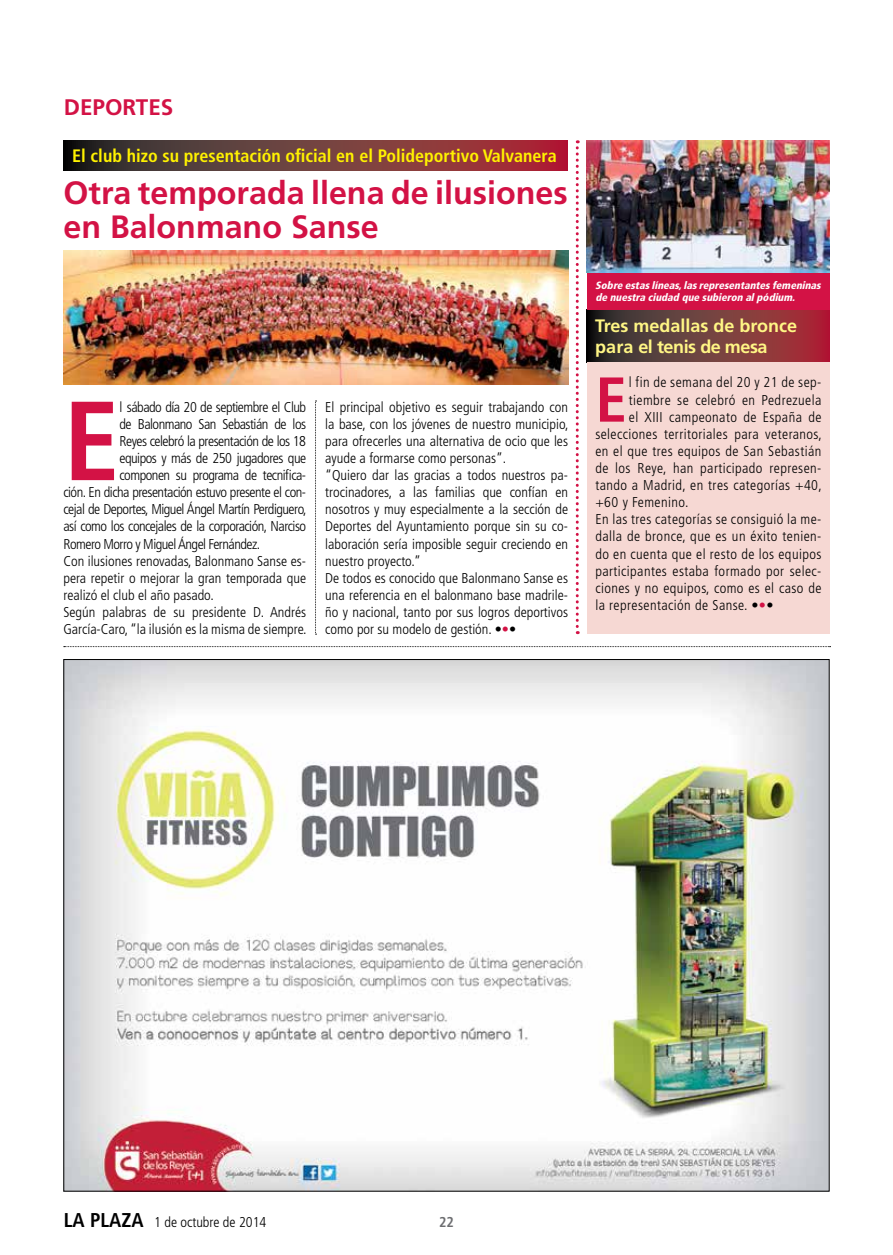
<style>
.page{position:relative;width:893px;height:1255px;background:#fff}
.page>*{position:absolute;margin:0;border:0;box-sizing:border-box;transform-origin:0 0}
.t1{font:700 condensed 112.2px "Frutiger LT Std";color:#d31245}
.t2{font:700 condensed 63.3px "Frutiger LT Std";color:#d31245}
.t3{font:700 32.25px/34.5px "Frutiger LT Std";color:#d31245}
.t4{font:700 22.5px "Frutiger LT Std";color:#d31245}
.t5{font:700 condensed 18px "Frutiger LT Std";color:#fff200}
.t6{font:700 18px/21.6px "Frutiger LT Std";color:#fff685}
.t7{font:300 condensed 14.25px/17.1px "Frutiger LT Std";color:#000}
.t8{font:300 condensed 14.25px/17.1px "Frutiger LT Std";letter-spacing:.03em;color:#000}
.t9{font:300 condensed 14.25px "Frutiger LT Std";letter-spacing:-.035em;color:#000}
.t10{font:700 condensed 14.25px "Frutiger LT Std";color:#6d6e71}
.t11{font:italic 900 condensed 10.5px/12px "Frutiger LT Std";color:#fff}
.s1{color:#d31245}
.s2{font-weight:700;font-size:19.95px}
</style>
<div class="page">
<svg style="left:587px;top:309px;width:243px;height:53px;background:#6f3538"></svg>
<div style="left:587px;top:362px;width:242px;height:272px;background:#f6d8d3"></div>
<div style="left:587px;top:273px;width:242px;height:36px;background:#d31245"></div>
<svg style="left:576px;top:140px;width:3px;height:494px"></svg>
<svg style="left:64px;top:140px;width:504px;height:31px;background:#6e3637"></svg>
<img style="left:63px;top:250px;width:505px;height:134px">
<svg style="left:315px;top:400px;width:2px;height:234px"></svg>
<img style="left:65px;top:661px;width:763px;height:528px">
<svg style="left:64px;top:646px;width:767px;height:1px"></svg>
<img style="left:587px;top:140px;width:242px;height:133px">
<h3 class="t4" style="left:64px;top:94px;width:111px">DEPORTES</h3>
<p class="t5" style="left:72px;top:145px;width:486px">El club hizo su presentación oficial en el Polideportivo Valvanera</p>
<h3 class="t3" style="left:63px;top:175px;width:506px">Otra temporada llena de ilusiones en Balonmano Sanse</h3>
<h1 class="t1" style="left:63px;top:374px;width:58px">E</h1>
<p class="t7" style="left:120px;top:398px;width:188px">l sábado día 20 de septiembre el Club</p>
<p class="t7" style="left:120px;top:415px;width:188px">de Balonmano San Sebastián de los</p>
<p class="t7" style="left:120px;top:432px;width:188px">Reyes celebró la presentación de los 18</p>
<p class="t9" style="left:120px;top:450px;width:188px">equipos y más de 250 jugadores que</p>
<p class="t7" style="left:120px;top:467px;width:188px">componen su programa de tecnifica-</p>
<p class="t9" style="left:63px;top:484px;width:244px">ción. En dicha presentación estuvo presente el con-</p>
<p class="t9" style="left:63px;top:501px;width:245px">cejal de Deportes, M iguel Ángel Martín Perdiguero,</p>
<p class="t7" style="left:63px;top:518px;width:244px">así como los concejales de la corporación, Narciso</p>
<p class="t7" style="left:63px;top:535px;width:198px">Romero Morro y M iguel Ángel Fernández.</p>
<p class="t7" style="left:63px;top:552px;width:244px">Con ilusiones renovadas, Balonmano Sanse es-</p>
<p class="t7" style="left:63px;top:569px;width:244px">pera repetir o mejorar la gran temporada que</p>
<p class="t7" style="left:63px;top:586px;width:152px">realizó el club el año pasado.</p>
<p class="t7" style="left:63px;top:603px;width:244px">Según palabras de su presidente D. Andrés</p>
<p class="t7" style="left:63px;top:621px;width:245px">García-Caro, “la ilusión es la misma de siempre.</p>
<p class="t7" style="left:325px;top:398px;width:245px">El principal objetivo es seguir trabajando con la base, con los jóvenes de nuestro municipio, para ofrecerles una alternativa de ocio que les ayude a formarse como personas”.<br>“Quiero dar las gracias a todos nuestros pa&shy;trocinadores, a las familias que confían en nosotros y muy especialmente a la sección de Deportes del Ayuntamiento porque sin su co&shy;laboración sería imposible seguir creciendo en nuestro proyecto.”<br>De todos es conocido que Balonmano Sanse es una referencia en el balonmano base madrile&shy;ño y nacional, tanto por sus logros deportivos como por su modelo de gestión. •<span class="s1">•</span>•</p>
<p class="t11" style="left:595px;top:279px;width:230px">Sobre estaslíneas,lasrepresentantesfemeninas de nuestra ciudad que subieron alpódium.</p>
<p class="t6" style="left:595px;top:314px;width:203px">Tres medallas de bronce para el tenis de mesa</p>
<h2 class="t2" style="left:595px;top:362px;width:33px">E</h2>
<p class="t7" style="left:629px;top:374px;width:194px;text-align:justify">l fin de semana del 20 y 21 de sep&shy;tiembre se celebró en Pedrezuela el XIII</p>
<p class="t8" style="left:595px;top:408px;width:228px;text-indent:74px">campeonato de España de selecciones territoriales para veteranos, en el que tres equipos de San Sebastián de los Reye, han participado represen&shy;tando a M adrid, en tres categorías +40, +60 y Femenino.<br>En las tres categorías se consiguió la me&shy;dalla de bronce, que es un éxito tenien&shy;do en cuenta que el resto de los equipos participantes estaba formado por selec&shy;ciones y no equipos, como es el caso de la representación de Sanse. •<span class="s1">•</span>•</p>
<p class="t7" style="left:64px;top:1213px;width:204px"><span class="s2">LA PLAZA</span> 1 de octubre de 2014</p>
<p class="t10" style="left:439px;top:1213px;width:16px">22</p>
</div>
